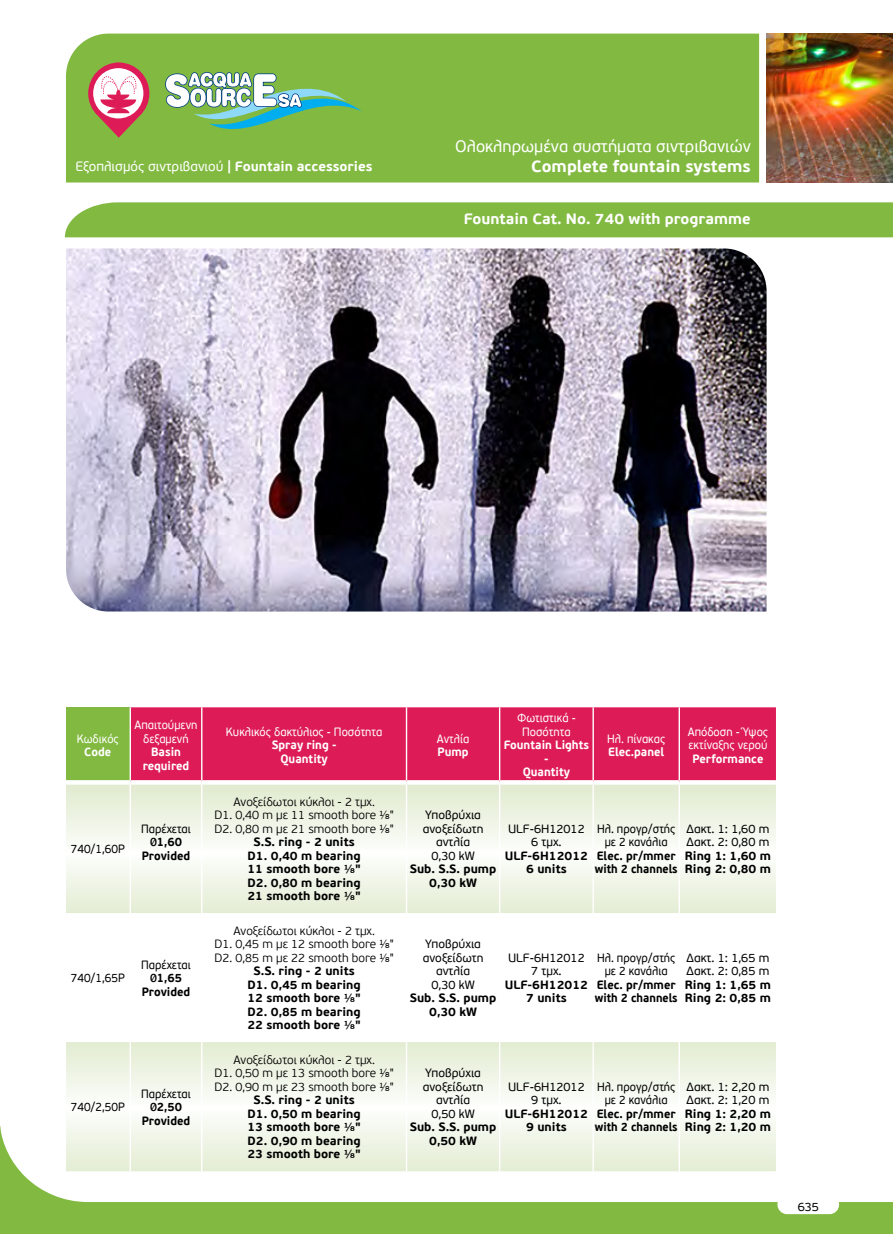
<style>
.page{position:relative;width:893px;height:1234px;background:#fff}
.page>*{position:absolute;margin:0;border:0;box-sizing:border-box;transform-origin:0 0}
.t1{font:16.5px "PF Beau Sans Pro";color:#fff}
.t2{font:700 16.5px "PF Beau Sans Pro";color:#fff}
.t3{font:700 15px "PF Beau Sans Pro";color:#fff}
.t4{font:13.5px "PF Beau Sans Pro";color:#fff}
.t5{font:700 12px/13.5px "PF Beau Sans Pro";color:#000;text-align:center}
.t6{font:300 12px/13.5px "PF Beau Sans Pro";color:#000;text-align:center}
.t7{font:12px/13.5px "PF Beau Sans Pro";color:#000;text-align:center}
.t8{font:700 12px/13.5px "PF Beau Sans Pro";color:#000;text-align:center;scale:.93 1}
.t9{font:12px/13.5px "PF Beau Sans Pro";color:#fff;text-align:center;scale:.93 1}
.t10{font:12px/13.5px "PF Beau Sans Pro";color:#000;text-align:center;scale:.93 1}
.t11{font:700 12px/13.5px "PF Beau Sans Pro";color:#fff;text-align:center;scale:.93 1}
.s1{font-weight:700}
.s2{font-weight:400}
.s3{font-weight:600}
</style>
<div class="page">
<svg style="left:1px;top:1132px;width:892px;height:101px"></svg>
<svg style="left:0;top:1126px;width:1px;height:107px"></svg>
<div style="left:778px;top:1195px;width:60px;height:17px;background:#fff;border-radius:9px"></div>
<div style="left:777px;top:1194px;width:62px;height:19px;border:2px solid #fff;border-radius:9px"></div>
<div style="left:66px;top:34px;width:693px;height:148px;background:#82ba41"></div>
<div style="left:65px;top:202px;width:828px;height:35px;background:#82ba41"></div>
<img style="left:767px;top:34px;width:126px;height:149px">
<svg style="left:164px;top:71px;width:198px;height:76px;background:#86be77"></svg>
<svg style="left:88px;top:62px;width:61px;height:76px"></svg>
<div style="left:66px;top:707px;width:64px;height:75px;background:#82ba41"></div>
<div style="left:131px;top:707px;width:645px;height:73px;background:#dd1b57"></div>
<svg style="left:66px;top:784px;width:710px;height:128px"></svg>
<svg style="left:66px;top:1042px;width:135px;height:128px"></svg>
<svg style="left:202px;top:1042px;width:574px;height:128px"></svg>
<hr style="left:201px;top:707px;width:1px;height:73px;background:#fff">
<hr style="left:406px;top:707px;width:1px;height:73px;background:#fff">
<hr style="left:499px;top:707px;width:1px;height:73px;background:#fff">
<hr style="left:592px;top:707px;width:2px;height:73px;background:#fff">
<hr style="left:679px;top:707px;width:1px;height:73px;background:#fff">
<hr style="left:130px;top:784px;width:1px;height:128px;background:#fff">
<hr style="left:201px;top:784px;width:1px;height:128px;background:#fff">
<hr style="left:406px;top:784px;width:1px;height:128px;background:#fff">
<hr style="left:499px;top:784px;width:1px;height:128px;background:#fff">
<hr style="left:592px;top:784px;width:2px;height:128px;background:#fff">
<hr style="left:679px;top:784px;width:1px;height:128px;background:#fff">
<hr style="left:130px;top:1041px;width:1px;height:129px;background:#fff">
<hr style="left:201px;top:1041px;width:1px;height:129px;background:#fff">
<hr style="left:406px;top:1041px;width:1px;height:129px;background:#fff">
<hr style="left:499px;top:1041px;width:1px;height:129px;background:#fff">
<hr style="left:592px;top:1041px;width:2px;height:129px;background:#fff">
<hr style="left:679px;top:1041px;width:1px;height:129px;background:#fff">
<svg style="left:66px;top:780px;width:64px;height:2px"></svg>
<svg style="left:130px;top:780px;width:72px;height:3px"></svg>
<svg style="left:202px;top:780px;width:204px;height:1px"></svg>
<svg style="left:406px;top:780px;width:94px;height:4px"></svg>
<svg style="left:500px;top:780px;width:93px;height:1px"></svg>
<svg style="left:593px;top:780px;width:86px;height:2px"></svg>
<svg style="left:679px;top:780px;width:97px;height:3px"></svg>
<img style="left:66px;top:248px;width:701px;height:363px">
<p class="t4" style="left:75px;top:159px;width:299px">Εξοπλισμός σιντριβανιού <span class="s1">| Fountain accessories</span></p>
<h1 class="t1" style="left:455px;top:137px;width:297px">Ολοκληρωμένα συστήματα σιντριβανιών</h1>
<h1 class="t2" style="left:531px;top:156px;width:221px">Complete fountain systems</h1>
<p class="t3" style="left:464px;top:209px;width:288px">Fountain Cat. No. 740 with programme</p>
<p class="t9" style="left:77px;top:731px;width:47px">Κωδικός</p>
<p class="t11" style="left:84px;top:745px;width:31px">Code</p>
<p class="t9" style="left:134px;top:718px;width:69px">Απαιτούμενη δεξαμενή</p>
<p class="t11" style="left:143px;top:745px;width:52px">Basin required</p>
<p class="t10" style="left:71px;top:842px;width:60px">740/1,60P</p>
<p class="t8" style="left:141px;top:821px;width:55px"><span class="s2">Παρέχεται<br></span><span class="s3">0</span>1,60<br>Provided</p>
<p class="t10" style="left:71px;top:971px;width:60px">740/1,65P</p>
<p class="t8" style="left:141px;top:957px;width:55px"><span class="s2">Παρέχεται<br></span><span class="s3">0</span>1,65<br>Provided</p>
<p class="t10" style="left:71px;top:1100px;width:60px">740/2,50P</p>
<p class="t8" style="left:141px;top:1086px;width:55px"><span class="s2">Παρέχεται<br></span><span class="s3">0</span>2,50<br>Provided</p>
<p class="t9" style="left:226px;top:725px;width:170px">Κυκλικός δακτύλιος - Ποσότητα</p>
<p class="t11" style="left:272px;top:738px;width:71px">Spray ring -<br>Quantity</p>
<p class="t6" style="left:215px;top:794px;width:181px">Aνοξείδωτοι κύκλοι - 2 τμχ.<br>D1. 0,40 m με 11 smooth bore ⅟8"<br>D2. 0,80 m με 21 smooth bore ⅟8"</p>
<p class="t5" style="left:247px;top:835px;width:115px">S.S. ring - 2 units<br>D1. 0,40 m bearing<br>11 smooth bore <span class="s3">⅟8</span>"<br>D2. 0,80 m bearing<br>21 smooth bore <span class="s3">⅟8</span>"</p>
<p class="t6" style="left:215px;top:923px;width:181px">Aνοξείδωτοι κύκλοι - 2 τμχ.<br>D1. 0,45 m με 12 smooth bore ⅟8"<br>D2. 0,85 m με 22 smooth bore ⅟8"</p>
<p class="t5" style="left:247px;top:964px;width:115px">S.S. ring - 2 units<br>D1. 0,45 m bearing<br>12 smooth bore <span class="s3">⅟8</span>"<br>D2. 0,85 m bearing<br>22 smooth bore <span class="s3">⅟8</span>"</p>
<p class="t6" style="left:215px;top:1052px;width:181px">Aνοξείδωτοι κύκλοι - 2 τμχ.<br>D1. 0,50 m με 13 smooth bore ⅟8"<br>D2. 0,90 m με 23 smooth bore ⅟8"</p>
<p class="t5" style="left:247px;top:1093px;width:115px">S.S. ring - 2 units<br>D1. 0,50 m bearing<br>13 smooth bore <span class="s3">⅟8</span>"<br>D2. 0,90 m bearing<br>23 smooth bore <span class="s3">⅟8</span>"</p>
<p class="t9" style="left:437px;top:731px;width:36px">Αντλία</p>
<p class="t11" style="left:437px;top:745px;width:35px">Pump</p>
<p class="t9" style="left:517px;top:711px;width:65px">Φωτιστικά -<br>Ποσότητα</p>
<p class="t11" style="left:504px;top:738px;width:93px">Fountain Lights -<br>Quantity</p>
<p class="t9" style="left:607px;top:731px;width:64px">Ηλ. πίνακας</p>
<p class="t11" style="left:608px;top:745px;width:62px">Elec.panel</p>
<p class="t9" style="left:688px;top:725px;width:88px;text-align:left">Απόδοση - Ύψος εκτίναξης νερού</p>
<p class="t11" style="left:692px;top:752px;width:78px">Performance</p>
<p class="t7" style="left:423px;top:808px;width:62px">Υποβρύχια ανοξείδωτη αντλία<br>0,30 kW</p>
<p class="t5" style="left:410px;top:862px;width:88px">Sub. S.S. pump<br>0,30 kW</p>
<p class="t10" style="left:597px;top:821px;width:86px">Hλ. προγρ/στής με 2 κανάλια</p>
<p class="t8" style="left:595px;top:848px;width:91px;text-align:left">Elec. pr/mmer with 2 channels</p>
<p class="t7" style="left:508px;top:821px;width:78px">ULF-6H12012<br>6 τμχ.</p>
<p class="t5" style="left:505px;top:848px;width:85px">ULF-6H12012<br>6 units</p>
<p class="t7" style="left:687px;top:821px;width:84px;text-align:left">Δακτ. 1: 1,60 m<br>Δακτ. 2: 0,80 m</p>
<p class="t5" style="left:685px;top:848px;width:88px;text-align:left">Ring 1: 1,60 m<br>Ring 2: 0,80 m</p>
<p class="t7" style="left:423px;top:937px;width:62px">Υποβρύχια ανοξείδωτη αντλία<br>0,30 kW</p>
<p class="t5" style="left:410px;top:991px;width:88px">Sub. S.S. pump<br>0,30 kW</p>
<p class="t10" style="left:597px;top:950px;width:86px">Hλ. προγρ/στής με 2 κανάλια</p>
<p class="t8" style="left:595px;top:977px;width:91px;text-align:left">Elec. pr/mmer with 2 channels</p>
<p class="t7" style="left:508px;top:950px;width:78px">ULF-6H12012<br>7 τμχ.</p>
<p class="t5" style="left:505px;top:977px;width:85px">ULF-6H12012<br>7 units</p>
<p class="t7" style="left:687px;top:950px;width:84px;text-align:left">Δακτ. 1: 1,65 m<br>Δακτ. 2: 0,85 m</p>
<p class="t5" style="left:685px;top:977px;width:88px;text-align:left">Ring 1: 1,65 m<br>Ring 2: 0,85 m</p>
<p class="t7" style="left:423px;top:1066px;width:62px">Υποβρύχια ανοξείδωτη αντλία<br>0,50 kW</p>
<p class="t5" style="left:410px;top:1120px;width:88px">Sub. S.S. pump<br>0,50 kW</p>
<p class="t10" style="left:597px;top:1079px;width:86px">Hλ. προγρ/στής με 2 κανάλια</p>
<p class="t8" style="left:595px;top:1106px;width:91px;text-align:left">Elec. pr/mmer with 2 channels</p>
<p class="t7" style="left:508px;top:1079px;width:78px">ULF-6H12012<br>9 τμχ.</p>
<p class="t5" style="left:505px;top:1106px;width:85px">ULF-6H12012<br>9 units</p>
<p class="t7" style="left:687px;top:1079px;width:84px;text-align:left">Δακτ. 1: 2,20 m<br>Δακτ. 2: 1,20 m</p>
<p class="t5" style="left:685px;top:1106px;width:88px;text-align:left">Ring 1: 2,20 m<br>Ring 2: 1,20 m</p>
<p class="t7" style="left:798px;top:1200px;width:23px">635</p>
</div>
